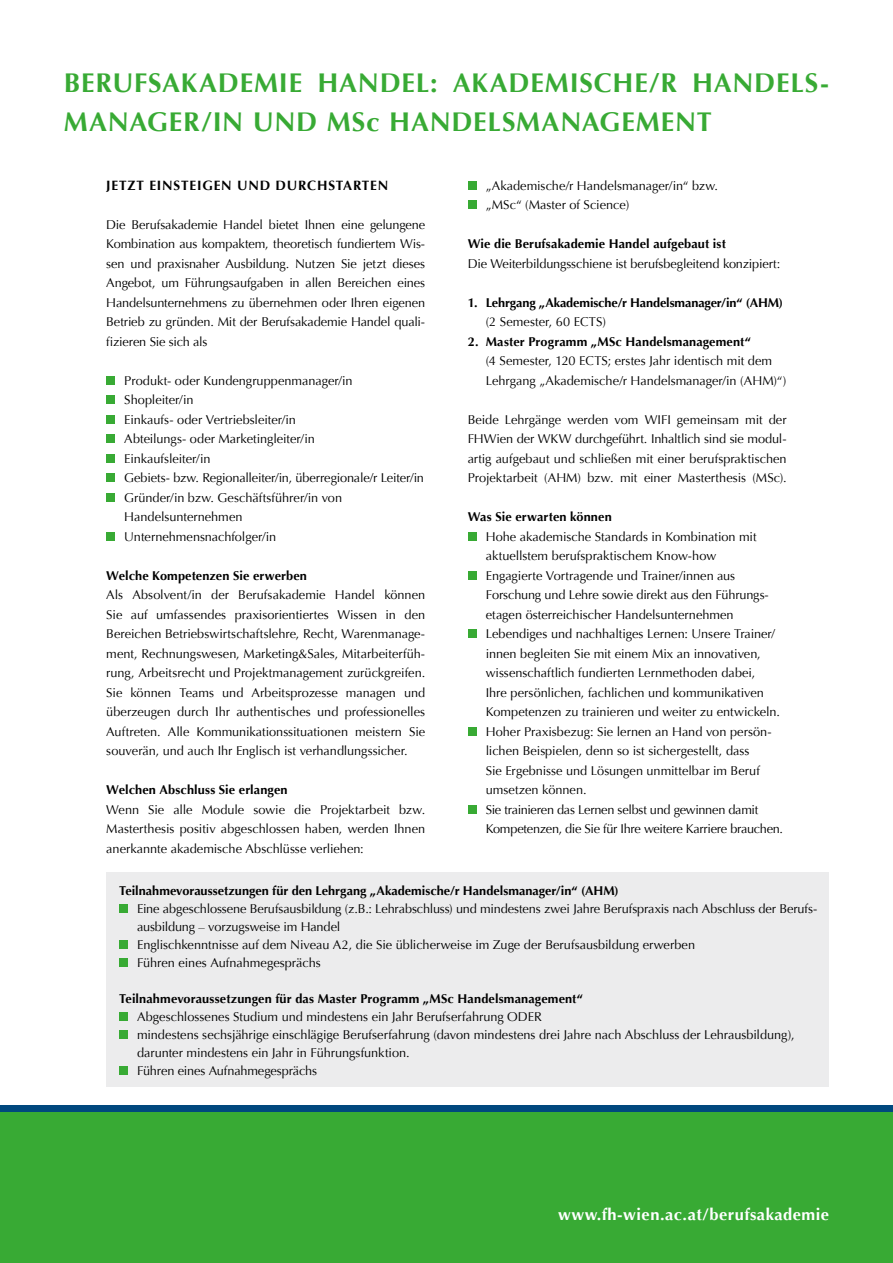
<style>
.page{position:relative;width:893px;height:1263px;background:#fff}
.page>*{position:absolute;margin:0;border:0;box-sizing:border-box;transform-origin:0 0}
.t1{font:700 27px/39px "Optima";letter-spacing:.03em;color:#38aa34}
.t2{font:700 16.5px "Optima";letter-spacing:.03em;color:#fff}
.t3{font:700 13.5px "Optima";letter-spacing:.06em;color:#000}
.t4{font:12.75px/19.5px "Optima";letter-spacing:-.005em;color:#000}
.t5{font:700 12.75px "Optima";letter-spacing:.005em;color:#000}
</style>
<div class="page">
<div style="left:106px;top:872px;width:722px;height:215px;background:#ececed"></div>
<div style="left:106px;top:376px;width:9px;height:9px;background:#38aa34"></div>
<div style="left:106px;top:395px;width:9px;height:9px;background:#38aa34"></div>
<div style="left:106px;top:415px;width:9px;height:9px;background:#38aa34"></div>
<div style="left:106px;top:434px;width:9px;height:9px;background:#38aa34"></div>
<div style="left:106px;top:454px;width:9px;height:9px;background:#38aa34"></div>
<div style="left:106px;top:473px;width:9px;height:9px;background:#38aa34"></div>
<div style="left:106px;top:493px;width:9px;height:9px;background:#38aa34"></div>
<div style="left:106px;top:532px;width:9px;height:9px;background:#38aa34"></div>
<div style="left:468px;top:181px;width:9px;height:9px;background:#38aa34"></div>
<div style="left:468px;top:200px;width:9px;height:9px;background:#38aa34"></div>
<div style="left:468px;top:532px;width:9px;height:9px;background:#38aa34"></div>
<div style="left:468px;top:571px;width:9px;height:9px;background:#38aa34"></div>
<div style="left:468px;top:629px;width:9px;height:9px;background:#38aa34"></div>
<div style="left:468px;top:727px;width:9px;height:9px;background:#38aa34"></div>
<div style="left:468px;top:805px;width:9px;height:9px;background:#38aa34"></div>
<div style="left:0;top:1108px;width:893px;height:155px;background:#38aa34"></div>
<div style="left:0;top:1105px;width:893px;height:6px;background:#00487e"></div>
<div style="left:119px;top:904px;width:9px;height:9px;background:#38aa34"></div>
<div style="left:119px;top:940px;width:9px;height:9px;background:#38aa34"></div>
<div style="left:119px;top:958px;width:9px;height:9px;background:#38aa34"></div>
<div style="left:119px;top:1012px;width:9px;height:9px;background:#38aa34"></div>
<div style="left:119px;top:1030px;width:9px;height:9px;background:#38aa34"></div>
<div style="left:119px;top:1066px;width:9px;height:9px;background:#38aa34"></div>
<h1 class="t1" style="left:64px;top:64px;width:765px">BERUFSAKADEMIE HANDEL: AKADEMISCHE/R HANDELS-<br>MANAGER/IN UND MSc HANDELSMANAGEMENT</h1>
<p class="t3" style="left:106px;top:177px;width:283px">JETZT EINSTEIGEN UND DURCHSTARTEN</p>
<p class="t4" style="left:106px;top:215px;width:320px;text-align:justify">Die Berufsakademie Handel bietet Ihnen eine gelungene Kombination aus kompaktem, theoretisch fundiertem Wis&shy;sen und praxisnaher Ausbildung. Nutzen Sie jetzt dieses Angebot, um Führungsaufgaben in allen Bereichen eines Handelsunternehmens zu übernehmen oder Ihren eigenen Betrieb zu gründen. Mit der Berufsakademie Handel quali&shy;fizieren Sie sich als</p>
<p class="t4" style="left:124px;top:371px;width:301px">Produkt- oder Kundengruppenmanager/in Shopleiter/in<br>Einkaufs- oder Vertriebsleiter/in<br>Abteilungs- oder Marketingleiter/in<br>Einkaufsleiter/in<br>Gebiets- bzw. Regionalleiter/in, überregionale/r Leiter/in Gründer/in bzw. Geschäftsführer/in von Handelsunternehmen<br>Unternehmensnachfolger/in</p>
<p class="t5" style="left:106px;top:568px;width:202px">Welche Kompetenzen Sie erwerben</p>
<p class="t4" style="left:106px;top:585px;width:320px;text-align:justify">Als Absolvent/in der Berufsakademie Handel können Sie auf umfassendes praxisorientiertes Wissen in den Bereichen Betriebswirtschaftslehre, Recht, Warenmanage&shy;ment, Rechnungswesen, Marketing&amp;Sales, Mitarbeiterfüh&shy;rung, Arbeitsrecht und Projektmanagement zurückgreifen.<br>Sie können Teams und Arbeitsprozesse managen und überzeugen durch Ihr authentisches und professionelles Auftreten. Alle Kommunikationssituationen meistern Sie souverän, und auch Ihr Englisch ist verhandlungssicher.</p>
<p class="t5" style="left:106px;top:782px;width:183px">Welchen Abschluss Sie erlangen</p>
<p class="t4" style="left:106px;top:800px;width:320px;text-align:justify">Wenn Sie alle Module sowie die Projektarbeit bzw.<br>Masterthesis positiv abgeschlossen haben, werden Ihnen anerkannte akademische Abschlüsse verliehen:</p>
<p class="t4" style="left:486px;top:176px;width:234px">„Akademische/r Handelsmanager/in“ bzw. „MSc“ (Master of Science)</p>
<p class="t5" style="left:468px;top:236px;width:260px">Wie die Berufsakademie Handel aufgebaut ist</p>
<p class="t4" style="left:468px;top:254px;width:314px">Die Weiterbildungsschiene ist berufsbegleitend konzipiert:</p>
<p class="t5" style="left:468px;top:295px;width:317px">1. Lehrgang „Akademische/r Handelsmanager/in“ (AHM)</p>
<p class="t4" style="left:486px;top:312px;width:122px">(2 Semester, 60 ECTS)</p>
<p class="t5" style="left:468px;top:334px;width:285px">2. Master Programm „MSc Handelsmanagement“</p>
<p class="t4" style="left:486px;top:351px;width:302px">(4 Semester, 120 ECTS; erstes Jahr identisch mit dem<br>Lehrgang „Akademische/r Handelsmanager/in (AHM)“)</p>
<p class="t4" style="left:468px;top:410px;width:320px;text-align:justify">Beide Lehrgänge werden vom WIFI gemeinsam mit der FHWien der WKW durchgeführt. Inhaltlich sind sie modul&shy;artig aufgebaut und schließen mit einer berufspraktischen Projektarbeit (AHM) bzw. mit einer Masterthesis (MSc).</p>
<p class="t5" style="left:468px;top:509px;width:146px">Was Sie erwarten können</p>
<p class="t4" style="left:486px;top:527px;width:299px">Hohe akademische Standards in Kombination mit aktuellstem berufspraktischem Know-how<br>Engagierte Vortragende und Trainer/innen aus Forschung und Lehre sowie direkt aus den Führungs&shy;etagen österreichischer Handelsunternehmen Lebendiges und nachhaltiges Lernen: Unsere Trainer/ innen begleiten Sie mit einem Mix an innovativen, wissenschaftlich fundierten Lernmethoden dabei,<br>Ihre persönlichen, fachlichen und kommunikativen Kompetenzen zu trainieren und weiter zu entwickeln.<br>Hoher Praxisbezug: Sie lernen an Hand von persön&shy;lichen Beispielen, denn so ist sichergestellt, dass<br>Sie Ergebnisse und Lösungen unmittelbar im Beruf umsetzen können.<br>Sie trainieren das Lernen selbst und gewinnen damit Kompetenzen, die Sie für Ihre weitere Karriere brauchen.</p>
<p class="t5" style="left:119px;top:883px;width:501px">Teilnahmevoraussetzungen für den Lehrgang „Akademische/r Handelsmanager/in“ (AHM)</p>
<p class="t4" style="left:137px;top:900px;width:682px;line-height:18px">Eine abgeschlossene Berufsausbildung (z.B.: Lehrabschluss) und mindestens zwei Jahre Berufspraxis nach Abschluss der Berufs&shy;ausbildung – vorzugsweise im Handel<br>Englischkenntnisse auf dem Niveau A2, die Sie üblicherweise im Zuge der Berufsausbildung erwerben<br>Führen eines Aufnahmegesprächs</p>
<p class="t5" style="left:119px;top:991px;width:466px">Teilnahmevoraussetzungen für das Master Programm „MSc Handelsmanagement“</p>
<p class="t4" style="left:137px;top:1008px;width:659px;line-height:18px">Abgeschlossenes Studium und mindestens ein Jahr Berufserfahrung ODER<br>mindestens sechsjährige einschlägige Berufserfahrung (davon mindestens drei Jahre nach Abschluss der Lehrausbildung), darunter mindestens ein Jahr in Führungsfunktion.<br>Führen eines Aufnahmegesprächs</p>
<p class="t2" style="left:558px;top:1205px;width:273px">www.fh-wien.ac.at/berufsakademie</p>
</div>
